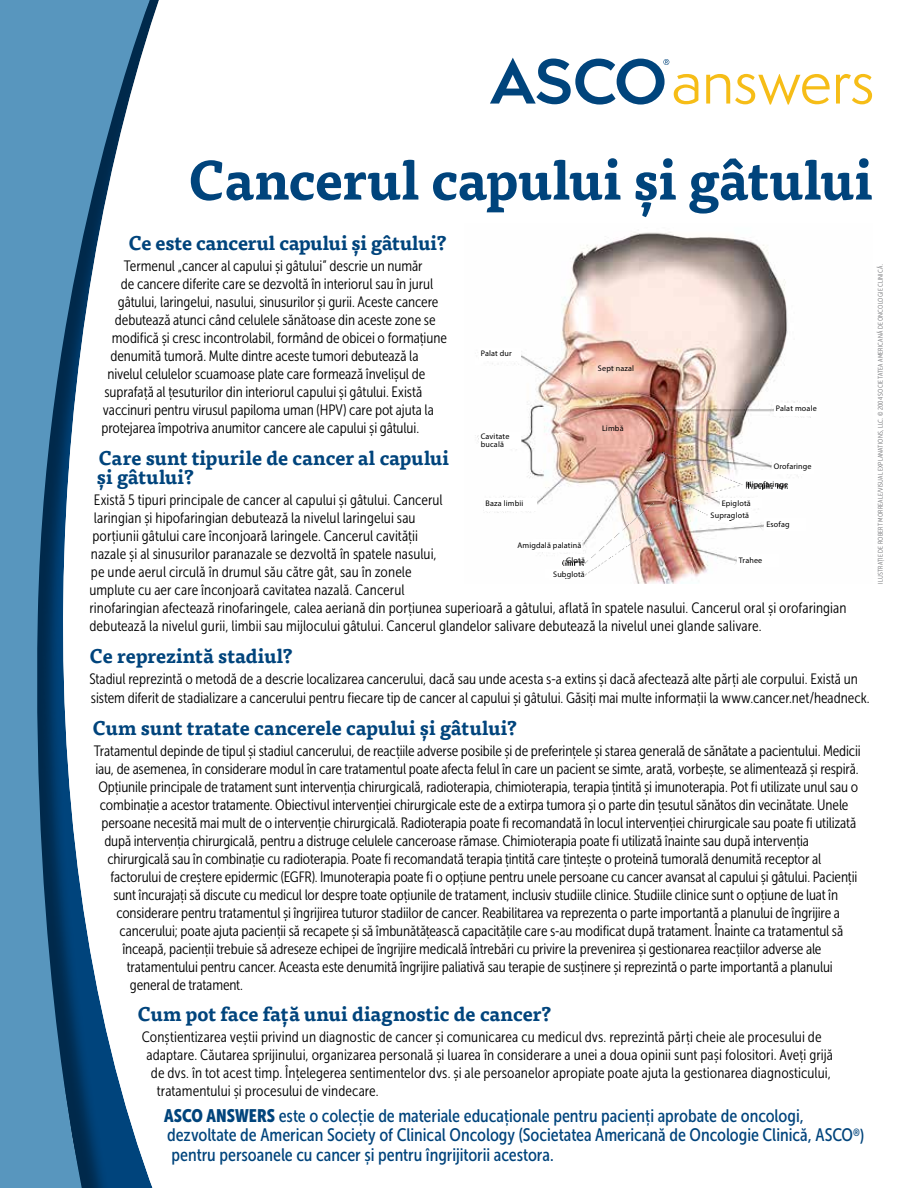
<style>
.page{position:relative;width:918px;height:1188px;background:#fff}
.page>*{position:absolute;margin:0;border:0;box-sizing:border-box;transform-origin:0 0}
.t1{font:700 54px "Tisa Pro";letter-spacing:-.005em;color:#00447c}
.t2{font:700 19.5px/19.5px "Tisa Pro";color:#00447c}
.t3{font:18px/19.5px "Museo Sans Cond 500";letter-spacing:-.005em;color:#00447c}
.t4{font:15px/19.5px "Museo Sans Cond 300";letter-spacing:-.005em;color:#000}
.t5{font:8.1px/8.1px "Myriad Pro";letter-spacing:.02em;color:#000}
.t6{font:6.75px "Museo Sans Cond 300";letter-spacing:.025em;color:#6d6e71}
.s1{font-family:"Museo Sans Cond 900"}
</style>
<div class="page">
<svg style="left:0;top:0;width:155px;height:1188px"></svg>
<svg style="left:490px;top:58px;width:208px;height:47px"></svg>
<svg style="left:706px;top:74px;width:124px;height:31px"></svg>
<svg style="left:836px;top:74px;width:36px;height:30px"></svg>
<img style="left:475px;top:232px;width:336px;height:352px">
<div style="left:484px;top:498px;width:52px;height:12px;background:#fff"></div>
<div style="left:479px;top:348px;width:41px;height:13px;background:#fff"></div>
<div style="left:479px;top:432px;width:41px;height:16px;background:#fff"></div>
<div style="left:533px;top:540px;width:49px;height:12px;background:#fff"></div>
<div style="left:774px;top:403px;width:42px;height:13px;background:#fff"></div>
<div style="left:772px;top:461px;width:41px;height:13px;background:#fff"></div>
<div style="left:765px;top:519px;width:41px;height:12px;background:#fff"></div>
<div style="left:737px;top:555px;width:41px;height:12px;background:#fff"></div>
<div style="left:720px;top:498px;width:41px;height:10px;background:#fff"></div>
<img style="left:662px;top:453px;width:128px;height:48px">
<img style="left:549px;top:523px;width:112px;height:56px">
<div style="left:546px;top:569px;width:39px;height:9px;background:#fff"></div>
<img style="left:561px;top:502px;width:93px;height:65px">
<img style="left:654px;top:489px;width:97px;height:33px">
<div style="left:709px;top:510px;width:41px;height:10px;background:#fff"></div>
<h1 class="t1" style="left:188px;top:137px;width:687px">Cancerul capului și gâtului</h1>
<h2 class="t2" style="left:128px;top:232px;width:320px">Ce este cancerul capului și gâtului?</h2>
<p class="t4" style="left:124px;top:256px;width:300px">Termenul „cancer al capului și gâtului” descrie un număr</p>
<p class="t4" style="left:121px;top:274px;width:314px">de cancere diferite care se dezvoltă în interiorul sau în jurul</p>
<p class="t4" style="left:118px;top:292px;width:322px">gâtului, laringelui, nasului, sinusurilor și gurii. Aceste cancere</p>
<p class="t4" style="left:115px;top:310px;width:322px">debutează atunci când celulele sănătoase din aceste zone se</p>
<p class="t4" style="left:112px;top:328px;width:337px">modifică și cresc incontrolabil, formând de obicei o formațiune</p>
<p class="t4" style="left:110px;top:346px;width:310px">denumită tumoră. Multe dintre aceste tumori debutează la</p>
<p class="t4" style="left:107px;top:364px;width:319px">nivelul celulelor scuamoase plate care formează învelișul de</p>
<p class="t4" style="left:104px;top:382px;width:319px">suprafață al țesuturilor din interiorul capului și gâtului. Există</p>
<p class="t4" style="left:103px;top:400px;width:332px">vaccinuri pentru virusul papiloma uman (HPV) care pot ajuta la</p>
<p class="t4" style="left:101px;top:418px;width:319px">protejarea împotriva anumitor cancere ale capului și gâtului.</p>
<h2 class="t2" style="left:97px;top:447px;width:354px">Care sunt tipurile de cancer al capului și gâtului?</h2>
<p class="t4" style="left:94px;top:490px;width:350px">Există 5 tipuri principale de cancer al capului și gâtului. Cancerul</p>
<p class="t4" style="left:94px;top:508px;width:323px">laringian și hipofaringian debutează la nivelul laringelui sau</p>
<p class="t4" style="left:92px;top:526px;width:327px">porțiunii gâtului care înconjoară laringele. Cancerul cavității</p>
<p class="t4" style="left:91px;top:544px;width:347px">nazale și al sinusurilor paranazale se dezvoltă în spatele nasului,</p>
<p class="t4" style="left:91px;top:562px;width:322px">pe unde aerul circulă în drumul său către gât, sau în zonele</p>
<p class="t4" style="left:89px;top:580px;width:317px">umplute cu aer care înconjoară cavitatea nazală. Cancerul</p>
<p class="t4" style="left:89px;top:598px;width:759px">rinofaringian afectează rinofaringele, calea aeriană din porțiunea superioară a gâtului, aflată în spatele nasului. Cancerul oral și orofaringian</p>
<p class="t4" style="left:89px;top:616px;width:674px">debutează la nivelul gurii, limbii sau mijlocului gâtului. Cancerul glandelor salivare debutează la nivelul unei glande salivare.</p>
<h2 class="t2" style="left:89px;top:645px;width:205px">Ce reprezintă stadiul?</h2>
<p class="t4" style="left:89px;top:669px;width:782px">Stadiul reprezintă o metodă de a descrie localizarea cancerului, dacă sau unde acesta s-a extins și dacă afectează alte părți ale corpului. Există un sistem diferit de stadializare a cancerului pentru fiecare tip de cancer al capului și gâtului. Găsiți mai multe informații la www.cancer.net/headneck.</p>
<h2 class="t2" style="left:92px;top:717px;width:426px">Cum sunt tratate cancerele capului și gâtului?</h2>
<p class="t4" style="left:94px;top:741px;width:768px">Tratamentul depinde de tipul și stadiul cancerului, de reacțiile adverse posibile și de preferințele și starea generală de sănătate a pacientului. Medicii</p>
<p class="t4" style="left:95px;top:759px;width:765px">iau, de asemenea, în considerare modul în care tratamentul poate afecta felul în care un pacient se simte, arată, vorbește, se alimentează și respiră.</p>
<p class="t4" style="left:98px;top:777px;width:761px">Opțiunile principale de tratament sunt intervenția chirurgicală, radioterapia, chimioterapia, terapia țintită și imunoterapia. Pot fi utilizate unul sau o</p>
<p class="t4" style="left:100px;top:795px;width:750px">combinație a acestor tratamente. Obiectivul intervenției chirurgicale este de a extirpa tumora și o parte din țesutul sănătos din vecinătate. Unele</p>
<p class="t4" style="left:101px;top:813px;width:756px">persoane necesită mai mult de o intervenție chirurgicală. Radioterapia poate fi recomandată în locul intervenției chirurgicale sau poate fi utilizată</p>
<p class="t4" style="left:104px;top:831px;width:706px">după intervenția chirurgicală, pentru a distruge celulele canceroase rămase. Chimioterapia poate fi utilizată înainte sau după intervenția</p>
<p class="t4" style="left:107px;top:849px;width:715px">chirurgicală sau în combinație cu radioterapia. Poate fi recomandată terapia țintită care țintește o proteină tumorală denumită receptor al</p>
<p class="t4" style="left:110px;top:867px;width:749px">factorului de creștere epidermic (EGFR). Imunoterapia poate fi o opțiune pentru unele persoane cu cancer avansat al capului și gâtului. Pacienții</p>
<p class="t4" style="left:113px;top:885px;width:726px">sunt încurajați să discute cu medicul lor despre toate opțiunile de tratament, inclusiv studiile clinice. Studiile clinice sunt o opțiune de luat în</p>
<p class="t4" style="left:116px;top:903px;width:725px">considerare pentru tratamentul și îngrijirea tuturor stadiilor de cancer. Reabilitarea va reprezenta o parte importantă a planului de îngrijire a</p>
<p class="t4" style="left:119px;top:921px;width:725px">cancerului; poate ajuta pacienții să recapete și să îmbunătățească capacitățile care s-au modificat după tratament. Înainte ca tratamentul să</p>
<p class="t4" style="left:122px;top:939px;width:701px">înceapă, pacienții trebuie să adreseze echipei de îngrijire medicală întrebări cu privire la prevenirea și gestionarea reacțiilor adverse ale</p>
<p class="t4" style="left:127px;top:957px;width:707px">tratamentului pentru cancer. Aceasta este denumită îngrijire paliativă sau terapie de susținere și reprezintă o parte importantă a planului</p>
<p class="t4" style="left:130px;top:975px;width:115px">general de tratament.</p>
<h2 class="t2" style="left:137px;top:1003px;width:416px">Cum pot face față unui diagnostic de cancer?</h2>
<p class="t4" style="left:142px;top:1027px;width:681px">Conștientizarea veștii privind un diagnostic de cancer și comunicarea cu medicul dvs. reprezintă părți cheie ale procesului de</p>
<p class="t4" style="left:146px;top:1045px;width:688px">adaptare. Căutarea sprijinului, organizarea personală și luarea în considerare a unei a doua opinii sunt pași folositori. Aveți grijă</p>
<p class="t4" style="left:151px;top:1063px;width:682px">de dvs. în tot acest timp. Înțelegerea sentimentelor dvs. și ale persoanelor apropiate poate ajuta la gestionarea diagnosticului,</p>
<p class="t4" style="left:157px;top:1081px;width:223px">tratamentului și procesului de vindecare.</p>
<p class="t5" style="left:481px;top:350px;width:33px">Palat dur</p>
<p class="t5" style="left:598px;top:364px;width:38px">Sept nazal</p>
<p class="t5" style="left:776px;top:404px;width:42px">Palat moale</p>
<p class="t5" style="left:602px;top:424px;width:23px">Limb˜</p>
<p class="t5" style="left:481px;top:432px;width:30px">Cavitate bucal˜</p>
<p class="t5" style="left:774px;top:463px;width:39px">Orofaringe</p>
<p class="t5" style="left:746px;top:480px;width:43px">Hipofaringe</p>
<p class="t5" style="left:722px;top:499px;width:31px">Epiglot˜</p>
<p class="t5" style="left:486px;top:499px;width:39px">Baza limbii</p>
<p class="t5" style="left:711px;top:511px;width:40px">Supraglot˜</p>
<p class="t5" style="left:766px;top:520px;width:25px">Esofag</p>
<p class="t5" style="left:517px;top:541px;width:65px">Amigdal˜ palatin˜</p>
<p class="t5" style="left:739px;top:556px;width:25px">Trahee</p>
<p class="t5" style="left:566px;top:556px;width:20px">Glot˜</p>
<p class="t5" style="left:553px;top:570px;width:33px">Subglot˜</p>
<p class="t3" style="left:164px;top:1106px;width:702px"><span class="s1">ASCO ANSWERS</span> este o colecție de materiale educaționale pentru pacienți aprobate de oncologi, dezvoltate de American Society of Clinical Oncology (Societatea Americană de Oncologie Clinică, ASCO<sup>®</sup>) pentru persoanele cu cancer și pentru îngrijitorii acestora.</p>
<p class="t6" style="left:877px;top:584px;width:321px;rotate:-90deg">ILUSTRAȚIE DE ROBERT MORREALE/VISUAL EXPLANATIONS, LLC. © 2004 SOCIETATEA AMERICANĂ DE ONCOLOGIE CLINICĂ.</p>
</div>
